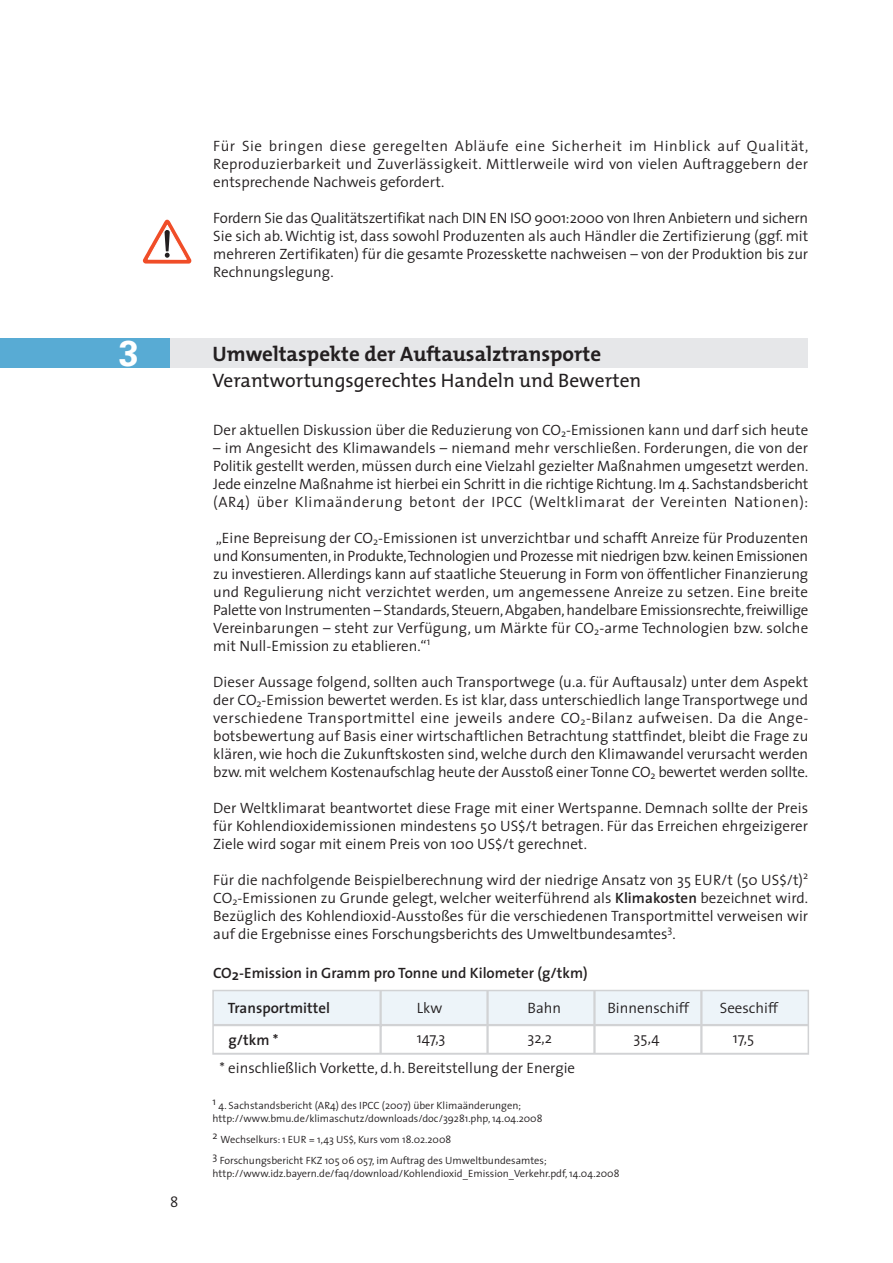
<style>
.page{position:relative;width:893px;height:1263px;background:#fff}
.page>*{position:absolute;margin:0;border:0;box-sizing:border-box;transform-origin:0 0}
.t1{font:700 36px "Univers";color:#fff}
.t2{font:700 21px "The Mix";color:#231f20}
.t3{font:19.5px "The Mix";color:#231f20}
.t4{font:300 15px/18px "The Sans";color:#231f20;text-align:justify}
.t5{font:600 15px "The Sans";color:#231f20}
.t6{font:300 10.5px/12.6px "The Sans";color:#231f20}
.s1{font-weight:600}
</style>
<div class="page">
<svg style="left:143px;top:220px;width:48px;height:44px"></svg>
<div style="left:170px;top:338px;width:638px;height:30px;background:#e6e7e9"></div>
<div style="left:0;top:338px;width:170px;height:30px;background:#58abd4"></div>
<div style="left:215px;top:993px;width:591px;height:31px;background:#edf4f9"></div>
<hr style="left:213px;top:1024px;width:595px;height:2px;background:#d1d2d4">
<hr style="left:379px;top:990px;width:3px;height:64px;background:#d1d2d4">
<hr style="left:486px;top:990px;width:3px;height:64px;background:#d1d2d4">
<hr style="left:593px;top:990px;width:3px;height:64px;background:#d1d2d4">
<hr style="left:700px;top:990px;width:2px;height:64px;background:#d1d2d4">
<div style="left:212px;top:990px;width:597px;height:64px;border:2px solid #d1d2d4"></div>
<h1 class="t1" style="left:119px;top:340px;width:22px">3</h1>
<p class="t4" style="left:170px;top:1194px;width:10px">8</p>
<p class="t4" style="left:213px;top:139px;width:596px">Für Sie bringen diese geregelten Abläufe eine Sicherheit im Hinblick auf Qualität, Reproduzierbarkeit und Zuverlässigkeit. Mittlerweile wird von vielen Auftraggebern der entsprechende Nachweis gefordert.</p>
<p class="t4" style="left:213px;top:211px;width:596px">Fordern Sie das Qualitätszertifikat nach DIN EN ISO 9001:2000 von Ihren Anbietern und sichern Sie sich ab. Wichtig ist, dass sowohl Produzenten als auch Händler die Zertifizierung (ggf. mit mehreren Zertifikaten) für die gesamte Prozesskette nachweisen – von der Produktion bis zur Rechnungslegung.</p>
<h2 class="t2" style="left:213px;top:347px;width:390px">Umweltaspekte der Auftausalztransporte</h2>
<h3 class="t3" style="left:213px;top:373px;width:430px">Verantwortungsgerechtes Handeln und Bewerten</h3>
<p class="t4" style="left:213px;top:423px;width:596px">Der aktuellen Diskussion über die Reduzierung von CO<sub>2</sub>-Emissionen kann und darf sich heute</p>
<p class="t4" style="left:213px;top:441px;width:596px">– im Angesicht des Klimawandels – niemand mehr verschließen. Forderungen, die von der Politik gestellt werden, müssen durch eine Vielzahl gezielter Maßnahmen umgesetzt werden.<br>Jede einzelne Maßnahme ist hierbei ein Schritt in die richtige Richtung. Im 4. Sachstandsbericht (AR4) über Klimaänderung betont der IPCC (Weltklimarat der Vereinten Nationen):</p>
<p class="t4" style="left:213px;top:531px;width:596px">„Eine Bepreisung der CO<sub>2</sub>-Emissionen ist unverzichtbar und schafft Anreize für Produzenten und Konsumenten, in Produkte, Technologien und Prozesse mit niedrigen bzw. keinen Emissionen zu investieren. Allerdings kann auf staatliche Steuerung in Form von öffentlicher Finanzierung und Regulierung nicht verzichtet werden, um angemessene Anreize zu setzen. Eine breite Palette von Instrumenten – Standards, Steuern, Abgaben, handelbare Emissionsrechte, freiwillige Vereinbarungen – steht zur Verfügung, um Märkte für CO<sub>2</sub>-arme Technologien bzw. solche mit Null-Emission zu etablieren.“<sup>1</sup></p>
<p class="t4" style="left:213px;top:675px;width:597px">Dieser Aussage folgend, sollten auch Transportwege (u.a. für Auftausalz) unter dem Aspekt der CO<sub>2</sub>-Emission bewertet werden. Es ist klar, dass unterschiedlich lange Transportwege und verschiedene Transportmittel eine jeweils andere CO<sub>2</sub>-Bilanz aufweisen. Da die Ange&shy;botsbewertung auf Basis einer wirtschaftlichen Betrachtung stattfindet, bleibt die Frage zu klären, wie hoch die Zukunftskosten sind, welche durch den Klimawandel verursacht werden bzw. mit welchem Kostenaufschlag heute der Ausstoß einer Tonne CO<sub>2</sub> bewertet werden sollte.</p>
<p class="t4" style="left:213px;top:801px;width:596px">Der Weltklimarat beantwortet diese Frage mit einer Wertspanne. Demnach sollte der Preis für Kohlendioxidemissionen mindestens 50 US$/t betragen. Für das Erreichen ehrgeizigerer Ziele wird sogar mit einem Preis von 100 US$/t gerechnet.</p>
<p class="t4" style="left:213px;top:873px;width:596px">Für die nachfolgende Beispielberechnung wird der niedrige Ansatz von 35 EUR/t (50 US$/t)<sup>2<br></sup>CO<sub>2</sub>-Emissionen zu Grunde gelegt, welcher weiterführend als <span class="s1">Klimakosten</span> bezeichnet wird.<br>Bezüglich des Kohlendioxid-Ausstoßes für die verschiedenen Transportmittel verweisen wir auf die Ergebnisse eines Forschungsberichts des Umweltbundesamtes<sup>3</sup>.</p>
<p class="t5" style="left:213px;top:967px;width:376px">CO2-Emission in Gramm pro Tonne und Kilometer (g/tkm)</p>
<p class="t4" style="left:417px;top:1000px;width:27px">Lkw</p>
<p class="t4" style="left:527px;top:1000px;width:35px">Bahn</p>
<p class="t4" style="left:607px;top:1000px;width:83px">Binnenschiff</p>
<p class="t4" style="left:720px;top:1000px;width:60px">Seeschiff</p>
<p class="t5" style="left:229px;top:1034px;width:51px">g/tkm *</p>
<p class="t4" style="left:417px;top:1030px;width:30px">147,3</p>
<p class="t4" style="left:527px;top:1030px;width:26px">32,2</p>
<p class="t4" style="left:634px;top:1030px;width:27px">35,4</p>
<p class="t4" style="left:733px;top:1030px;width:23px">17,5</p>
<p class="t5" style="left:228px;top:1002px;width:104px">Transportmittel</p>
<p class="t4" style="left:219px;top:1061px;width:357px">* einschließlich Vorkette, d.h. Bereitstellung der Energie</p>
<p class="t6" style="left:213px;top:1100px;width:331px">1 4. Sachstandsbericht (AR4) des IPCC (2007) über Klimaänderungen; http://www.bmu.de/klimaschutz/downloads/doc/39281.php, 14.04.2008</p>
<p class="t6" style="left:213px;top:1130px;width:336px;line-height:21px">2 Wechselkurs: 1 EUR = 1,43 US$, Kurs vom 18.02.2008<br>3 Forschungsbericht FKZ 105 06 057, im Auftrag des Umweltbundesamtes;</p>
<p class="t6" style="left:213px;top:1167px;width:408px">http://www.idz.bayern.de/faq/download/Kohlendioxid_Emission_Verkehr.pdf, 14.04.2008</p>
</div>
